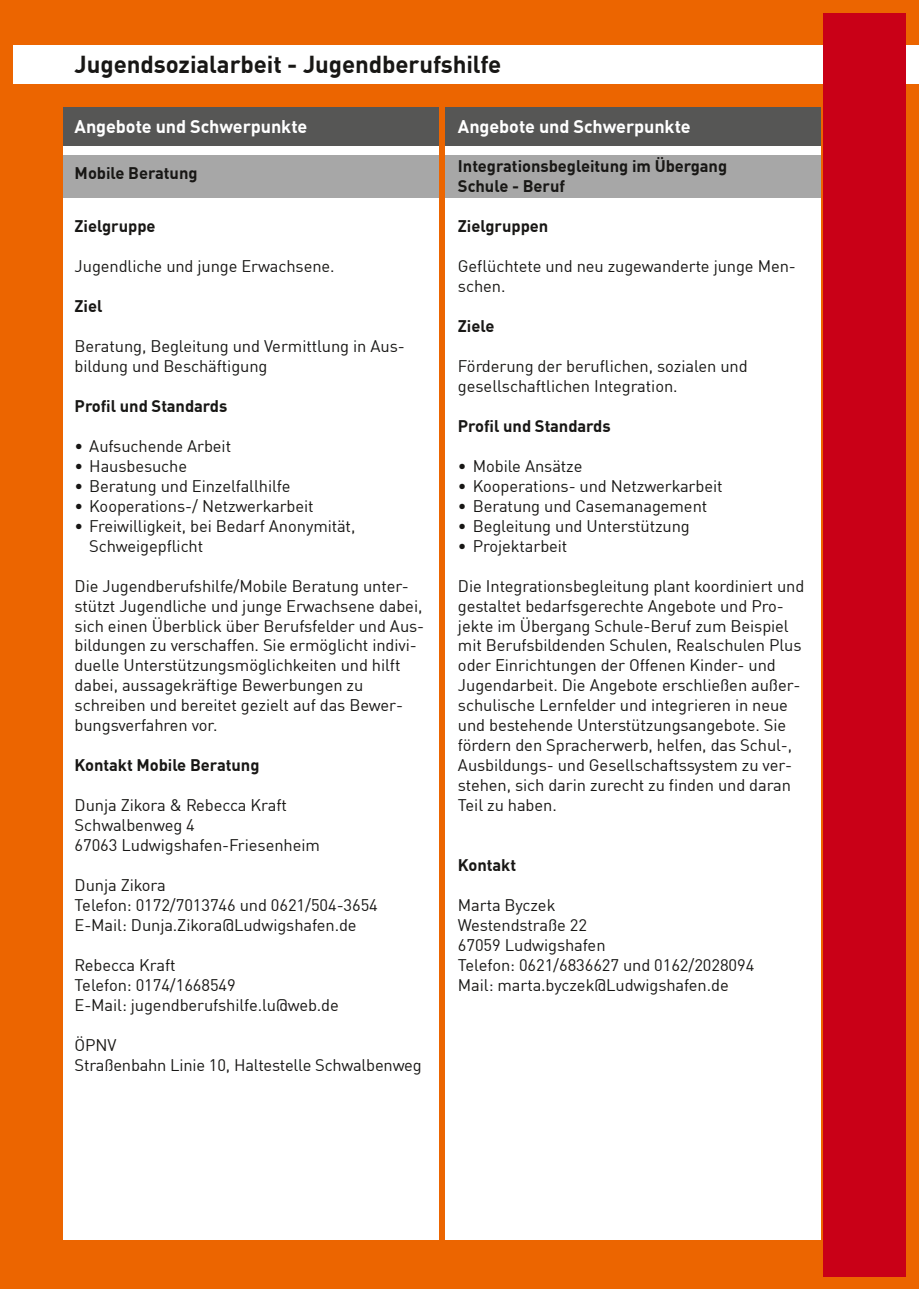
<style>
.page{position:relative;width:919px;height:1289px;background:#fff}
.page>*{position:absolute;margin:0;border:0;box-sizing:border-box;transform-origin:0 0}
.t1{font:700 24px "DIN Offc";letter-spacing:-.005em;color:#181715}
.t2{font:700 18px "DIN Offc";letter-spacing:-.005em;color:#fff}
.t3{font:16.5px/20px "DIN Offc";letter-spacing:-.005em;color:#181715}
.t4{font:700 16.5px/20px "DIN Offc";letter-spacing:-.005em;color:#181715}
</style>
<div class="page">
<div style="left:0;top:0;width:918px;height:1288px;background:#ec6500"></div>
<div style="left:63px;top:108px;width:376px;height:1131px;background:#fff"></div>
<div style="left:63px;top:108px;width:376px;height:38px;background:#565655"></div>
<div style="left:13px;top:45px;width:905px;height:38px;background:#fff"></div>
<div style="left:823px;top:13px;width:83px;height:1263px;background:#c90017"></div>
<div style="left:445px;top:108px;width:376px;height:1131px;background:#fff"></div>
<div style="left:445px;top:108px;width:376px;height:38px;background:#565655"></div>
<div style="left:445px;top:155px;width:376px;height:43px;background:#a7a7a7"></div>
<div style="left:63px;top:155px;width:376px;height:43px;background:#a7a7a7"></div>
<h1 class="t1" style="left:75px;top:54px;width:428px">Jugendsozialarbeit - Jugendberufshilfe</h1>
<p class="t2" style="left:75px;top:119px;width:234px">Angebote und Schwerpunkte</p>
<p class="t4" style="left:75px;top:165px;width:125px">Mobile Beratung</p>
<p class="t4" style="left:75px;top:218px;width:82px">Zielgruppe</p>
<p class="t3" style="left:75px;top:258px;width:261px">Jugendliche und junge Erwachsene.</p>
<p class="t4" style="left:75px;top:298px;width:29px">Ziel</p>
<p class="t3" style="left:75px;top:338px;width:331px">Beratung, Begleitung und Vermittlung in Aus&shy;bildung und Beschäftigung</p>
<p class="t4" style="left:75px;top:397px;width:154px">Profil und Standards</p>
<p class="t3" style="left:75px;top:437px;width:158px">• Aufsuchende Arbeit</p>
<p class="t3" style="left:75px;top:457px;width:114px">• Hausbesuche</p>
<p class="t3" style="left:75px;top:477px;width:217px">• Beratung und Einzelfallhilfe</p>
<p class="t3" style="left:75px;top:497px;width:240px">• Kooperations-/ Netzwerkarbeit</p>
<p class="t3" style="left:89px;top:517px;width:267px;text-indent:-15px">• Freiwilligkeit, bei Bedarf Anonymität,<br>Schweigepflicht</p>
<p class="t3" style="left:75px;top:577px;width:351px">Die Jugendberufshilfe/Mobile Beratung unter&shy;stützt Jugendliche und junge Erwachsene dabei, sich einen Überblick über Berufsfelder und Aus&shy;bildungen zu verschaffen. Sie ermöglicht indivi&shy;duelle Unterstützungsmöglichkeiten und hilft dabei, aussagekräftige Bewerbungen zu schreiben und bereitet gezielt auf das Bewer&shy;bungsverfahren vor.</p>
<p class="t4" style="left:75px;top:757px;width:186px">Kontakt Mobile Beratung</p>
<p class="t3" style="left:75px;top:796px;width:247px">Dunja Zikora &amp; Rebecca Kraft<br>Schwalbenweg 4<br>67063 Ludwigshafen-Friesenheim</p>
<p class="t3" style="left:75px;top:876px;width:305px">Dunja Zikora<br>Telefon: 0172/7013746 und 0621/504-3654<br>E-Mail: Dunja.Zikora@Ludwigshafen.de</p>
<p class="t3" style="left:75px;top:956px;width:266px">Rebecca Kraft<br>Telefon: 0174/1668549<br>E-Mail: jugendberufshilfe.lu@web.de</p>
<p class="t3" style="left:75px;top:1036px;width:348px">ÖPNV<br>Straßenbahn Linie 10, Haltestelle Schwalbenweg</p>
<p class="t2" style="left:458px;top:119px;width:234px">Angebote und Schwerpunkte</p>
<p class="t4" style="left:458px;top:158px;width:271px">Integrationsbegleitung im Übergang<br>Schule - Beruf</p>
<p class="t4" style="left:458px;top:218px;width:92px">Zielgruppen</p>
<p class="t3" style="left:458px;top:258px;width:339px">Geflüchtete und neu zugewanderte junge Men&shy;schen.</p>
<p class="t4" style="left:458px;top:318px;width:38px">Ziele</p>
<p class="t3" style="left:458px;top:358px;width:291px">Förderung der beruflichen, sozialen und gesellschaftlichen Integration.</p>
<p class="t4" style="left:458px;top:417px;width:154px">Profil und Standards</p>
<p class="t3" style="left:458px;top:457px;width:126px">• Mobile Ansätze</p>
<p class="t3" style="left:458px;top:477px;width:266px">• Kooperations- und Netzwerkarbeit</p>
<p class="t3" style="left:458px;top:497px;width:251px">• Beratung und Casemanagement</p>
<p class="t3" style="left:458px;top:517px;width:233px">• Begleitung und Unterstützung</p>
<p class="t3" style="left:458px;top:537px;width:111px">• Projektarbeit</p>
<p class="t3" style="left:458px;top:577px;width:348px">Die Integrationsbegleitung plant koordiniert und gestaltet bedarfsgerechte Angebote und Pro&shy;jekte im Übergang Schule-Beruf zum Beispiel mit Berufsbildenden Schulen, Realschulen Plus oder Einrichtungen der Offenen Kinder- und Jugendarbeit. Die Angebote erschließen außer&shy;schulische Lernfelder und integrieren in neue und bestehende Unterstützungsangebote. Sie fördern den Spracherwerb, helfen, das Schul-, Ausbildungs- und Gesellschaftssystem zu ver&shy;stehen, sich darin zurecht zu finden und daran Teil zu haben.</p>
<p class="t4" style="left:458px;top:856px;width:60px">Kontakt</p>
<p class="t3" style="left:458px;top:896px;width:298px">Marta Byczek<br>Westendstraße 22<br>67059 Ludwigshafen<br>Telefon: 0621/6836627 und 0162/2028094<br>Mail: marta.byczek@Ludwigshafen.de</p>
</div>
